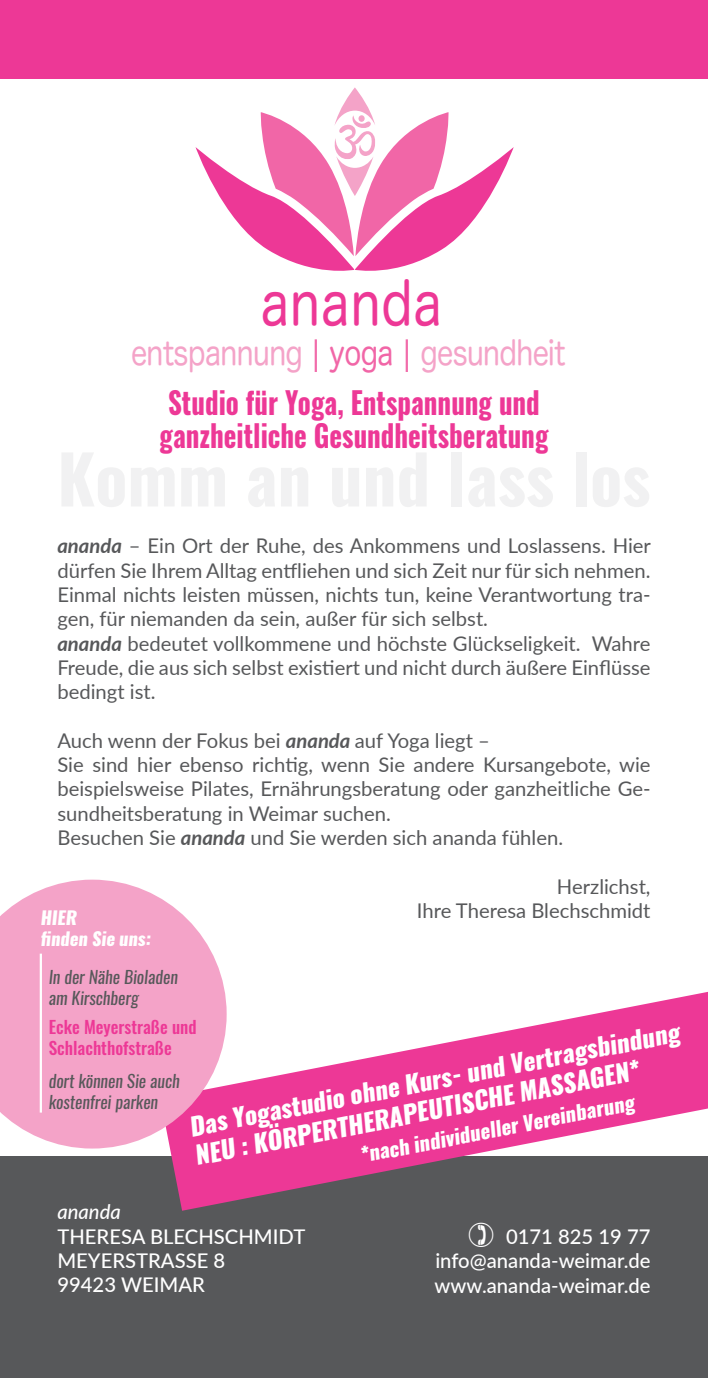
<style>
.page{position:relative;width:708px;height:1378px;background:#fff}
.page>*{position:absolute;margin:0;border:0;box-sizing:border-box;transform-origin:0 0}
.t1{font:58.95px "Hira Maru Pro W4 90 pv RKSJ H";letter-spacing:.02em;color:#ed3896;scale:.84 1}
.t2{font:33.3px "Hira Maru Pro W4 90 pv RKSJ H";letter-spacing:-.02em;color:#f4a3c8;scale:.84 1}
.t3{font:700 30.6px "Oswald";color:#ed3896;scale:.88 1}
.t4{font:italic 800 24.75px "Oswald";color:#fff}
.t5{font:20.25px/24.3px "Lato";color:#57585a;text-align:justify}
.t6{font:500 20.25px "Lato";color:#fff}
.t7{font:italic 800 20.25px "Oswald";color:#fff}
.t8{font:italic 500 20.25px "Lato";color:#fff}
.t9{font:italic 800 18px "Oswald";color:#fff}
.t10{font:italic 17.32px "Oswald";color:#57585a}
.t11{font:500 17.32px "Oswald";color:#ed3896}
.s1{color:#f166a7}
.s2{font-weight:700;font-style:italic}
</style>
<div class="page">
<div style="left:0;top:1156px;width:708px;height:222px;background:#57585a"></div>
<svg style="left:196px;top:147px;width:318px;height:124px"></svg>
<svg style="left:260px;top:87px;width:189px;height:169px"></svg>
<svg style="left:170px;top:992px;width:538px;height:218px;fill:#ed3896"></svg>
<div style="left:0;top:0;width:708px;height:78px;background:#ed3896"></div>
<svg style="left:0;top:879px;width:227px;height:269px;background:#f4a8cc"></svg>
<hr style="left:40px;top:953px;width:2px;height:159px;background:#fff">
<p class="t1" style="left:261px;top:252px;width:217px">ananda</p>
<p class="t2" style="left:131px;top:324px;width:519px">entspannung <span class="s1">| yoga |</span> gesundheit</p>
<p class="t3" style="left:168px;top:381px;width:424px">Studio für Yoga, Entspannung und</p>
<p class="t3" style="left:160px;top:414px;width:443px">ganzheitliche Gesundheitsberatung</p>
<p class="t5" style="left:57px;top:533px;width:595px"><span class="s2">ananda</span> – Ein Ort der Ruhe, des Ankommens und Loslassens. Hier dürfen Sie Ihrem Alltag entfliehen und sich Zeit nur für sich nehmen.<br>Einmal nichts leisten müssen, nichts tun, keine Verantwortung tra&shy;gen, für niemanden da sein, außer für sich selbst.</p>
<p class="t5" style="left:57px;top:630px;width:595px"><span class="s2">ananda</span> bedeutet vollkommene und höchste Glückseligkeit. Wahre Freude, die aus sich selbst existiert und nicht durch äußere Einflüsse bedingt ist.</p>
<p class="t5" style="left:57px;top:727px;width:434px">Auch wenn der Fokus bei <span class="s2">ananda</span> auf Yoga liegt –</p>
<p class="t5" style="left:57px;top:752px;width:595px">Sie sind hier ebenso richtig, wenn Sie andere Kursangebote, wie beispielsweise Pilates, Ernährungsberatung oder ganzheitliche Ge&shy;sundheitsberatung in Weimar suchen.</p>
<p class="t5" style="left:57px;top:825px;width:507px">Besuchen Sie <span class="s2">ananda</span> und Sie werden sich ananda fühlen.</p>
<p class="t5" style="left:557px;top:873px;width:95px">Herzlichst,</p>
<p class="t5" style="left:417px;top:897px;width:235px">Ihre Theresa Blechschmidt</p>
<p class="t9" style="left:41px;top:905px;width:37px">HIER</p>
<p class="t9" style="left:41px;top:926px;width:112px">finden Sie uns:</p>
<p class="t10" style="left:49px;top:965px;width:131px">In der Nähe Bioladen</p>
<p class="t10" style="left:49px;top:985px;width:91px">am Kirschberg</p>
<p class="t11" style="left:49px;top:1015px;width:149px">Ecke Meyerstraße und</p>
<p class="t11" style="left:49px;top:1036px;width:125px">Schlachthofstraße</p>
<p class="t10" style="left:49px;top:1069px;width:132px">dort können Sie auch</p>
<p class="t10" style="left:49px;top:1089px;width:111px">kostenfrei parken</p>
<p class="t4" style="left:187px;top:1109px;width:500px;rotate:-11deg">Das Yogastudio ohne Kurs- und Vertragsbindung</p>
<p class="t4" style="left:192px;top:1138px;width:454px;rotate:-11deg">NEU : KÖRPERTHERAPEUTISCHE MASSAGEN*</p>
<p class="t7" style="left:358px;top:1141px;width:280px;rotate:-11deg">*nach individueller Vereinbarung</p>
<p class="t8" style="left:57px;top:1197px;width:65px">ananda</p>
<p class="t6" style="left:57px;top:1221px;width:249px">THERESA BLECHSCHMIDT</p>
<p class="t6" style="left:57px;top:1246px;width:169px">MEYERSTRASSE 8</p>
<p class="t6" style="left:57px;top:1270px;width:149px">99423 WEIMAR</p>
<p class="t6" style="left:506px;top:1222px;width:146px">0171 825 19 77</p>
<p class="t6" style="left:435px;top:1246px;width:217px">info@ananda-weimar.de</p>
<p class="t6" style="left:434px;top:1270px;width:218px">www.ananda-weimar.de</p>
</div>
